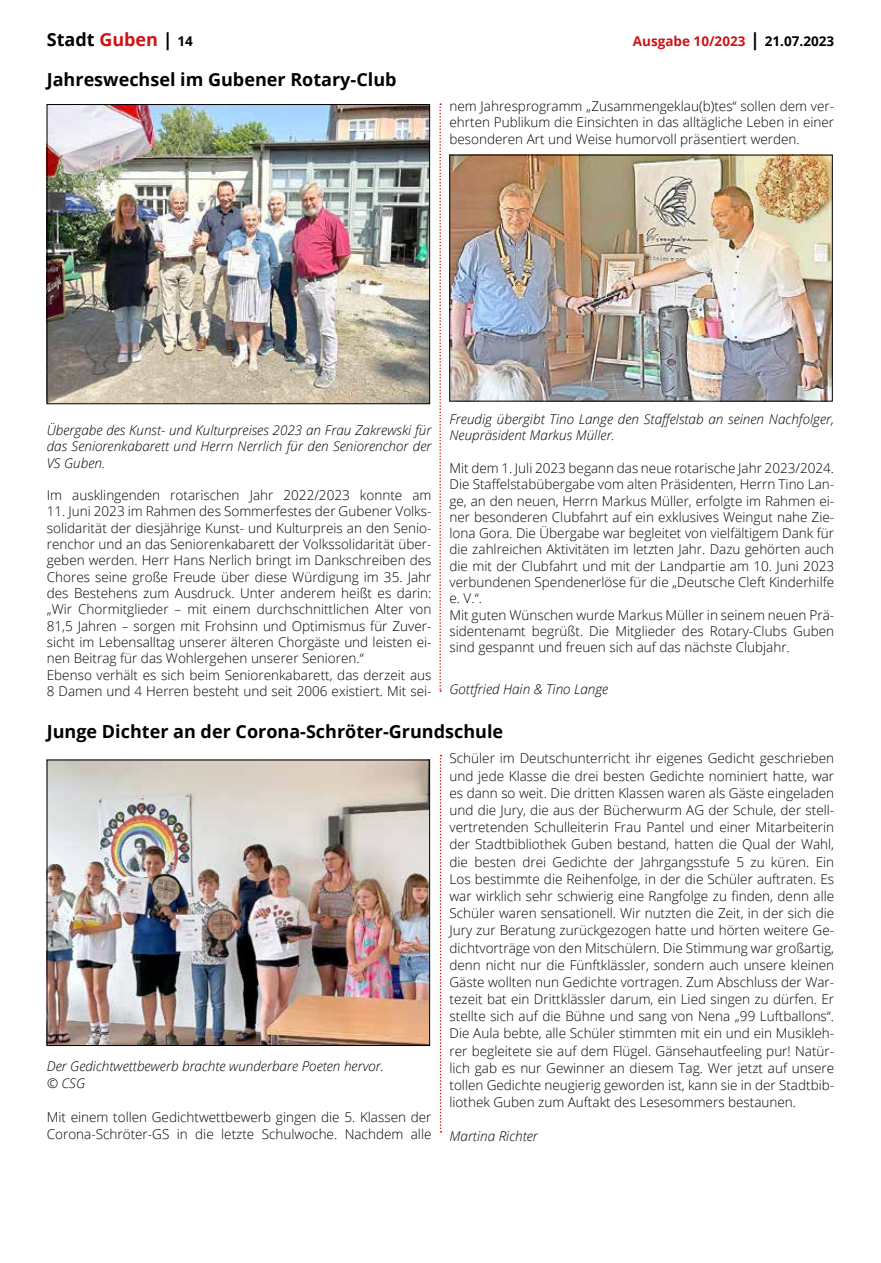
<style>
.page{position:relative;width:881px;height:1263px;background:#fff}
.page>*{position:absolute;margin:0;border:0;box-sizing:border-box;transform-origin:0 0}
.t1{font:700 18px "Open Sans";color:#000}
.t2{font:300 13.5px/16.4px "Open Sans";color:#000}
.t3{font:italic 300 13.5px/16.4px "Open Sans";color:#000}
.t4{font:700 13.5px "Open Sans";color:#cd1316}
.s1{color:#cd1316}
.s2{font-size:13.5px}
.s3{font-size:18px;color:#000}
.s4{color:#000}
</style>
<div class="page">
<svg style="left:439px;top:103px;width:2px;height:589px"></svg>
<img style="left:451px;top:157px;width:379px;height:242px">
<img style="left:49px;top:106px;width:378px;height:296px">
<div style="left:47px;top:104px;width:382px;height:300px;border:1px solid #000"></div>
<img style="left:49px;top:762px;width:378px;height:282px">
<div style="left:47px;top:760px;width:382px;height:286px;border:1px solid #000"></div>
<svg style="left:439px;top:755px;width:2px;height:377px"></svg>
<h1 class="t1" style="left:47px;top:27px;width:147px">Stadt <span class="s1">Guben</span> | <span class="s2">14</span></h1>
<p class="t4" style="left:632px;top:32px;width:203px">Ausgabe 10/2023 <span class="s3">|</span> <span class="s4">21.07.2023</span></p>
<h1 class="t1" style="left:47px;top:67px;width:351px">Jahreswechsel im Gubener Rotary-Club</h1>
<p class="t2" style="left:449px;top:97px;width:386px;text-align:justify">nem Jahresprogramm „Zusammengeklau(b)tes“ sollen dem ver&shy;ehrten Publikum die Einsichten in das alltägliche Leben in einer besonderen Art und Weise humorvoll präsentiert werden.</p>
<p class="t3" style="left:449px;top:410px;width:386px">Freudig übergibt Tino Lange den Staffelstab an seinen Nachfolger,<br>Neupräsident Markus Müller.</p>
<p class="t2" style="left:449px;top:459px;width:386px">Mit dem 1. Juli 2023 begann das neue rotarische Jahr 2023/2024.<br>Die Staffelstabübergabe vom alten Präsidenten, Herrn Tino Lan&shy;ge, an den neuen, Herrn Markus Müller, erfolgte im Rahmen ei&shy;ner besonderen Clubfahrt auf ein exklusives Weingut nahe Zie&shy;lona Gora. Die Übergabe war begleitet von vielfältigem Dank für die zahlreichen Aktivitäten im letzten Jahr. Dazu gehörten auch die mit der Clubfahrt und mit der Landpartie am 10. Juni 2023 verbundenen Spendenerlöse für die „Deutsche Cleft Kinderhilfe e. V.“.<br>Mit guten Wünschen wurde Markus Müller in seinem neuen Prä&shy;sidentenamt begrüßt. Die Mitglieder des Rotary-Clubs Guben sind gespannt und freuen sich auf das nächste Clubjahr.</p>
<p class="t3" style="left:449px;top:681px;width:160px">Gottfried Hain &amp; Tino Lange</p>
<h1 class="t1" style="left:47px;top:718px;width:457px">Junge Dichter an der Corona-Schröter-Grundschule</h1>
<p class="t3" style="left:47px;top:421px;width:386px;text-align:justify">Übergabe des Kunst- und Kulturpreises 2023 an Frau Zakrewski für das Seniorenkabarett und Herrn Nerrlich für den Seniorenchor der VS Guben.</p>
<p class="t2" style="left:47px;top:487px;width:386px">Im ausklingenden rotarischen Jahr 2022/2023 konnte am</p>
<p class="t2" style="left:47px;top:503px;width:386px">11. Juni 2023 im Rahmen des Sommerfestes der Gubener Volks&shy;solidarität der diesjährige Kunst- und Kulturpreis an den Senio&shy;renchor und an das Seniorenkabarett der Volkssolidarität über&shy;geben werden. Herr Hans Nerlich bringt im Dankschreiben des Chores seine große Freude über diese Würdigung im 35. Jahr des Bestehens zum Ausdruck. Unter anderem heißt es darin: „Wir Chormitglieder – mit einem durchschnittlichen Alter von 81,5 Jahren – sorgen mit Frohsinn und Optimismus für Zuver&shy;sicht im Lebensalltag unserer älteren Chorgäste und leisten ei&shy;nen Beitrag für das Wohlergehen unserer Senioren.“<br>Ebenso verhält es sich beim Seniorenkabarett, das derzeit aus 8 Damen und 4 Herren besteht und seit 2006 existiert. Mit sei-</p>
<p class="t3" style="left:47px;top:1057px;width:339px;line-height:17.2px">Der Gedichtwettbewerb brachte wunderbare Poeten hervor. © CSG</p>
<p class="t2" style="left:47px;top:1108px;width:386px;line-height:17.2px">Mit einem tollen Gedichtwettbewerb gingen die 5. Klassen der<br>Corona-Schröter-GS in die letzte Schulwoche. Nachdem alle</p>
<p class="t2" style="left:449px;top:749px;width:386px;line-height:17.2px;text-align:justify">Schüler im Deutschunterricht ihr eigenes Gedicht geschrieben und jede Klasse die drei besten Gedichte nominiert hatte, war es dann so weit. Die dritten Klassen waren als Gäste eingeladen und die Jury, die aus der Bücherwurm AG der Schule, der stell&shy;vertretenden Schulleiterin Frau Pantel und einer Mitarbeiterin der Stadtbibliothek Guben bestand, hatten die Qual der Wahl, die besten drei Gedichte der Jahrgangsstufe 5 zu küren. Ein Los bestimmte die Reihenfolge, in der die Schüler auftraten. Es war wirklich sehr schwierig eine Rangfolge zu finden, denn alle Schüler waren sensationell. Wir nutzten die Zeit, in der sich die Jury zur Beratung zurückgezogen hatte und hörten weitere Ge&shy;dichtvorträge von den Mitschülern. Die Stimmung war großartig, denn nicht nur die Fünftklässler, sondern auch unsere kleinen Gäste wollten nun Gedichte vortragen. Zum Abschluss der War&shy;tezeit bat ein Drittklässler darum, ein Lied singen zu dürfen. Er stellte sich auf die Bühne und sang von Nena „99 Luftballons“.<br>Die Aula bebte, alle Schüler stimmten mit ein und ein Musikleh&shy;rer begleitete sie auf dem Flügel. Gänsehautfeeling pur! Natür&shy;lich gab es nur Gewinner an diesem Tag. Wer jetzt auf unsere tollen Gedichte neugierig geworden ist, kann sie in der Stadtbib&shy;liothek Guben zum Auftakt des Lesesommers bestaunen.</p>
<p class="t3" style="left:449px;top:1127px;width:90px">Martina Richter</p>
</div>
